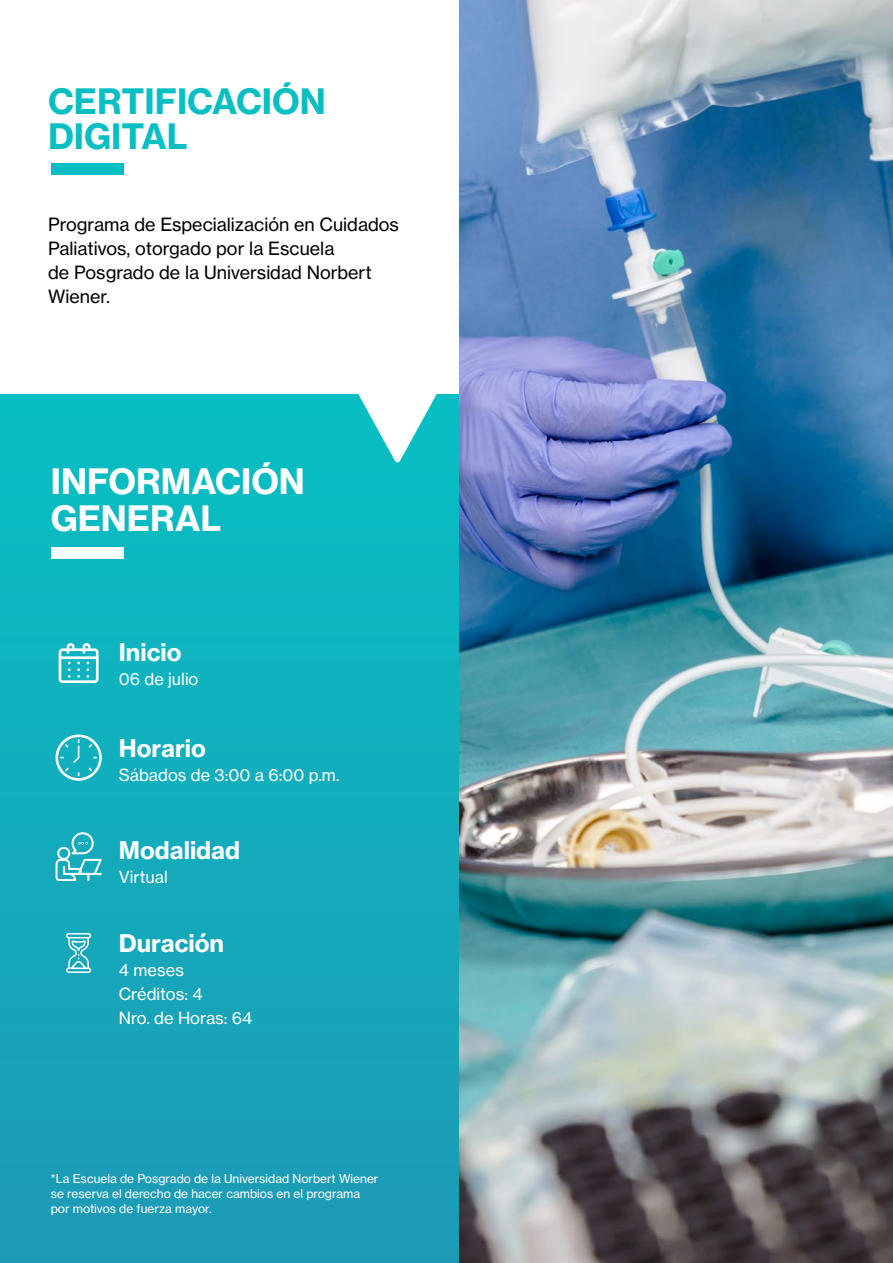
<style>
.page{position:relative;width:893px;height:1263px;background:#fff}
.page>*{position:absolute;margin:0;border:0;box-sizing:border-box;transform-origin:0 0}
.t1{font:34.5px/34.5px "N Haas Grotesk TX Std 75 Bd";color:#07bec2}
.t2{font:34.5px/37.5px "N Haas Grotesk TX Std 75 Bd";color:#fff}
.t3{font:24px "N Haas Grotesk TX Std 75 Bd";color:#fff}
.t4{font:18px/24px "N Haas Grotesk TX Std 55 Rg";color:#000}
.t5{font:16.5px/24px "N Haas Grotesk TX Std 55 Rg";color:#fff}
.t6{font:12px/15px "N Haas Grotesk TX Std 55 Rg";color:#fff}
</style>
<div class="page">
<div style="left:0;top:394px;width:460px;height:869px;background:linear-gradient(to bottom,#07bfc3,#1e99b5)"></div>
<svg style="left:53px;top:733px;width:49px;height:48px;background:#3cbdc9"></svg>
<svg style="left:59px;top:643px;width:40px;height:40px"></svg>
<svg style="left:66px;top:933px;width:25px;height:40px"></svg>
<svg style="left:56px;top:832px;width:46px;height:49px"></svg>
<svg style="left:356px;top:394px;width:83px;height:69px"></svg>
<img style="left:460px;top:0;width:433px;height:1263px">
<div style="left:52px;top:547px;width:72px;height:11px;background:#fff"></div>
<div style="left:52px;top:163px;width:72px;height:12px;background:#07bec2"></div>
<h1 class="t1" style="left:48px;top:84px;width:279px">CERTIFICACIÓN<br>DIGITAL</h1>
<h3 class="t4" style="left:48px;top:213px;width:352px">Programa de Especialización en Cuidados<br>Paliativos, otorgado por la Escuela<br>de Posgrado de la Universidad Norbert<br>Wiener.</h3>
<h1 class="t2" style="left:51px;top:462px;width:256px">INFORMACIÓN<br>GENERAL</h1>
<h2 class="t3" style="left:119px;top:637px;width:64px">Inicio</h2>
<h3 class="t5" style="left:119px;top:667px;width:81px">06 de julio</h3>
<h2 class="t3" style="left:119px;top:733px;width:89px">Horario</h2>
<h3 class="t5" style="left:119px;top:763px;width:222px">Sábados de 3:00 a 6:00 p.m.</h3>
<h2 class="t3" style="left:119px;top:835px;width:123px">Modalidad</h2>
<h3 class="t5" style="left:119px;top:865px;width:50px">Virtual</h3>
<h2 class="t3" style="left:119px;top:928px;width:107px">Duración</h2>
<h3 class="t5" style="left:119px;top:958px;width:135px">4 meses<br>Créditos: 4<br>Nro. de Horas: 64</h3>
<p class="t6" style="left:51px;top:1171px;width:329px">*La Escuela de Posgrado de la Universidad Norbert Wiener se reserva el derecho de hacer cambios en el programa por motivos de fuerza mayor.</p>
</div>
